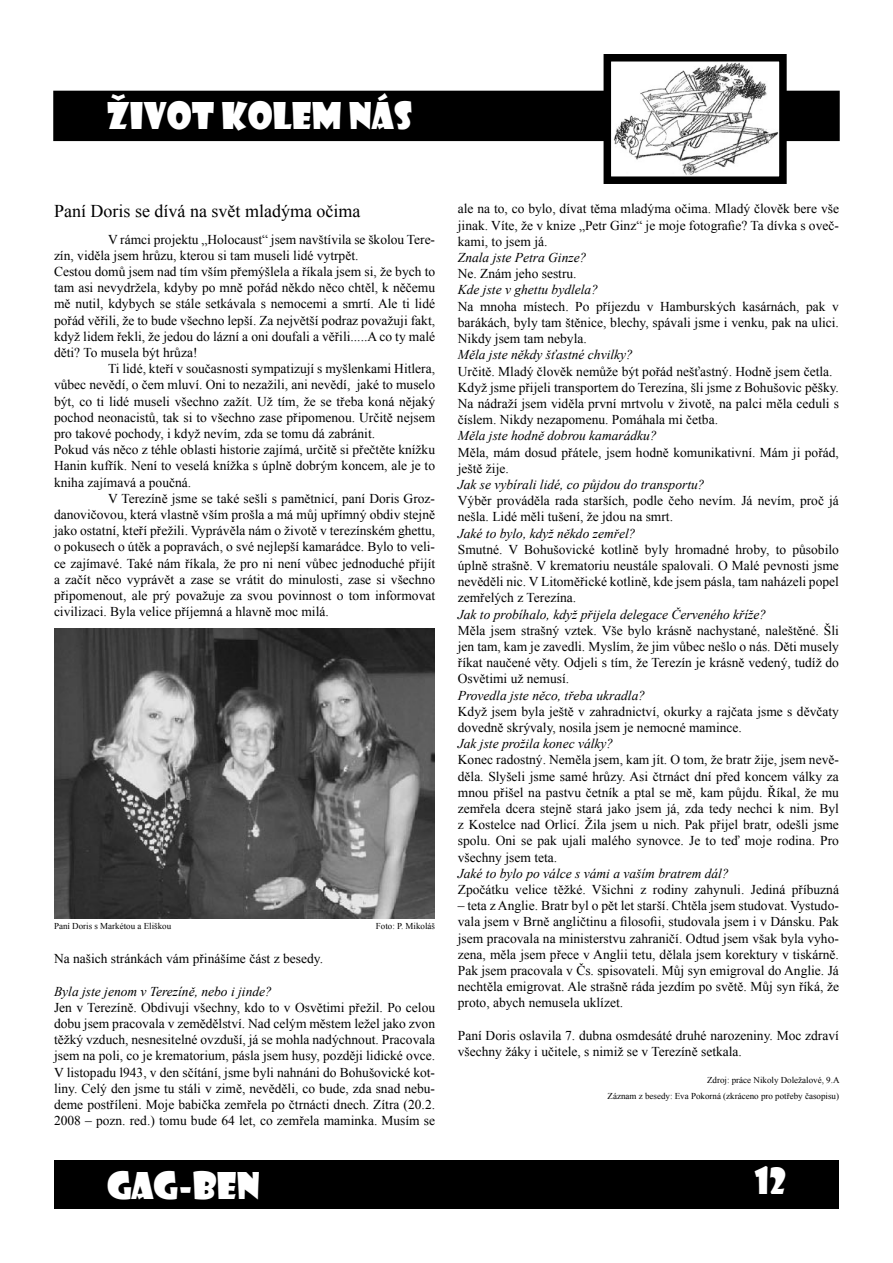
<style>
.page{position:relative;width:893px;height:1263px;background:#fff}
.page>*{position:absolute;margin:0;border:0;box-sizing:border-box;transform-origin:0 0}
.t1{font:36px "Showcard Gothic";color:#fff}
.t2{font:18px "Times New Roman";color:#000}
.t3{font:13.5px/16.2px "Times New Roman";color:#000;text-align:justify}
.t4{font:italic 13.5px "Times New Roman";color:#000}
.t5{font:9px/16.2px "Times New Roman";color:#000;text-align:right}
</style>
<div class="page">
<div style="left:54px;top:91px;width:785px;height:49px;background:#000"></div>
<div style="left:53px;top:91px;width:787px;height:50px;border:2px solid #000"></div>
<div style="left:54px;top:1160px;width:785px;height:49px;background:#000"></div>
<img style="left:613px;top:63px;width:165px;height:112px">
<div style="left:604px;top:54px;width:183px;height:130px;border:8px solid #000"></div>
<img style="left:54px;top:628px;width:380px;height:291px">
<h1 class="t1" style="left:107px;top:91px;width:307px">ŽIVOT KOLEM NÁS</h1>
<h2 class="t2" style="left:54px;top:198px;width:308px">Paní Doris se dívá na svět mladýma očima</h2>
<p class="t3" style="left:108px;top:231px;width:329px">V rámci projektu „Holocaust“ jsem navštívila se školou Tere-</p>
<p class="t3" style="left:54px;top:247px;width:306px">zín, viděla jsem hrůzu, kterou si tam museli lidé vytrpět.</p>
<p class="t3" style="left:54px;top:263px;width:383px">Cestou domů jsem nad tím vším přemýšlela a říkala jsem si, že bych to</p>
<p class="t3" style="left:54px;top:279px;width:383px">tam asi nevydržela, kdyby po mně pořád někdo něco chtěl, k něčemu</p>
<p class="t3" style="left:54px;top:296px;width:383px">mě nutil, kdybych se stále setkávala s nemocemi a smrtí. Ale ti lidé</p>
<p class="t3" style="left:54px;top:312px;width:383px">pořád věřili, že to bude všechno lepší. Za největší podraz považuji fakt,</p>
<p class="t3" style="left:54px;top:328px;width:383px">když lidem řekli, že jedou do lázní a oni doufali a věřili.....A co ty malé</p>
<p class="t3" style="left:54px;top:344px;width:145px">děti? To musela být hrůza!</p>
<p class="t3" style="left:108px;top:360px;width:329px">Ti lidé, kteří v současnosti sympatizují s myšlenkami Hitlera,</p>
<p class="t3" style="left:54px;top:377px;width:383px">vůbec nevědí, o čem mluví. Oni to nezažili, ani nevědí, jaké to muselo</p>
<p class="t3" style="left:54px;top:393px;width:383px">být, co ti lidé museli všechno zažít. Už tím, že se třeba koná nějaký</p>
<p class="t3" style="left:54px;top:409px;width:383px">pochod neonacistů, tak si to všechno zase připomenou. Určitě nejsem</p>
<p class="t3" style="left:54px;top:425px;width:323px">pro takové pochody, i když nevím, zda se tomu dá zabránit.</p>
<p class="t3" style="left:54px;top:441px;width:383px">Pokud vás něco z téhle oblasti historie zajímá, určitě si přečtěte knížku</p>
<p class="t3" style="left:54px;top:458px;width:383px">Hanin kufřík. Není to veselá knížka s úplně dobrým koncem, ale je to</p>
<p class="t3" style="left:54px;top:474px;width:139px">kniha zajímavá a poučná.</p>
<p class="t3" style="left:108px;top:490px;width:329px">V Terezíně jsme se také sešli s pamětnicí, paní Doris Groz-</p>
<p class="t3" style="left:54px;top:506px;width:383px">danovičovou, která vlastně vším prošla a má můj upřímný obdiv stejně</p>
<p class="t3" style="left:54px;top:522px;width:383px">jako ostatní, kteří přežili. Vyprávěla nám o životě v terezínském ghettu,</p>
<p class="t3" style="left:54px;top:539px;width:383px">o pokusech o útěk a popravách, o své nejlepší kamarádce. Bylo to veli-</p>
<p class="t3" style="left:54px;top:555px;width:383px">ce zajímavé. Také nám říkala, že pro ni není vůbec jednoduché přijít</p>
<p class="t3" style="left:54px;top:571px;width:383px">a začít něco vyprávět a zase se vrátit do minulosti, zase si všechno</p>
<p class="t3" style="left:54px;top:587px;width:383px">připomenout, ale prý považuje za svou povinnost o tom informovat</p>
<p class="t3" style="left:54px;top:603px;width:276px">civilizaci. Byla velice příjemná a hlavně moc milá.</p>
<p class="t5" style="left:54px;top:918px;width:119px">Paní Doris s Markétou a Eliškou</p>
<p class="t5" style="left:376px;top:918px;width:61px">Foto: P. Mikoláš</p>
<p class="t3" style="left:54px;top:950px;width:271px">Na našich stránkách vám přinášíme část z besedy.</p>
<p class="t4" style="left:54px;top:982px;width:219px">Byla jste jenom v Terezíně, nebo i jinde?</p>
<p class="t3" style="left:54px;top:999px;width:383px">Jen v Terezíně. Obdivuji všechny, kdo to v Osvětimi přežil. Po celou dobu jsem pracovala v zemědělství. Nad celým městem ležel jako zvon těžký vzduch, nesnesitelné ovzduší, já se mohla nadýchnout. Pracovala jsem na poli, co je krematorium, pásla jsem husy, později lidické ovce.<br>V listopadu l943, v den sčítání, jsme byli nahnáni do Bohušovické kot&shy;liny. Celý den jsme tu stáli v zimě, nevěděli, co bude, zda snad nebu&shy;deme postříleni. Moje babička zemřela po čtrnácti dnech. Zítra (20.2.<br>2008 – pozn. red.) tomu bude 64 let, co zemřela maminka. Musím se</p>
<p class="t3" style="left:458px;top:201px;width:383px">ale na to, co bylo, dívat těma mladýma očima. Mladý člověk bere vše jinak. Víte, že v knize „Petr Ginz“ je moje fotografie? Ta dívka s oveč&shy;kami, to jsem já.</p>
<p class="t4" style="left:458px;top:248px;width:130px">Znala jste Petra Ginze?</p>
<p class="t3" style="left:458px;top:265px;width:120px">Ne. Znám jeho sestru.</p>
<p class="t4" style="left:458px;top:281px;width:142px">Kde jste v ghettu bydlela?</p>
<p class="t3" style="left:458px;top:298px;width:383px">Na mnoha místech. Po příjezdu v Hamburských kasárnách, pak v barákách, byly tam štěnice, blechy, spávali jsme i venku, pak na ulici.<br>Nikdy jsem tam nebyla.</p>
<p class="t4" style="left:458px;top:345px;width:177px">Měla jste někdy šťastné chvilky?</p>
<p class="t3" style="left:458px;top:363px;width:383px;text-align:left">Určitě. Mladý člověk nemůže být pořád nešťastný. Hodně jsem četla.<br>Když jsme přijeli transportem do Terezína, šli jsme z Bohušovic pěšky.<br>Na nádraží jsem viděla první mrtvolu v životě, na palci měla ceduli s číslem. Nikdy nezapomenu. Pomáhala mi četba.</p>
<p class="t4" style="left:458px;top:426px;width:200px">Měla jste hodně dobrou kamarádku?</p>
<p class="t3" style="left:458px;top:444px;width:383px">Měla, mám dosud přátele, jsem hodně komunikativní. Mám ji pořád, ještě žije.</p>
<p class="t4" style="left:458px;top:475px;width:248px">Jak se vybírali lidé, co půjdou do transportu?</p>
<p class="t3" style="left:458px;top:492px;width:383px">Výběr prováděla rada starších, podle čeho nevím. Já nevím, proč já nešla. Lidé měli tušení, že jdou na smrt.</p>
<p class="t4" style="left:458px;top:524px;width:179px">Jaké to bylo, když někdo zemřel?</p>
<p class="t3" style="left:458px;top:541px;width:383px">Smutné. V Bohušovické kotlině byly hromadné hroby, to působilo úplně strašně. V krematoriu neustále spalovali. O Malé pevnosti jsme nevěděli nic. V Litoměřické kotlině, kde jsem pásla, tam naházeli popel zemřelých z Terezína.</p>
<p class="t4" style="left:458px;top:605px;width:310px">Jak to probíhalo, když přijela delegace Červeného kříže?</p>
<p class="t3" style="left:458px;top:622px;width:383px">Měla jsem strašný vztek. Vše bylo krásně nachystané, naleštěné. Šli jen tam, kam je zavedli. Myslím, že jim vůbec nešlo o nás. Děti musely říkat naučené věty. Odjeli s tím, že Terezín je krásně vedený, tudíž do Osvětimi už nemusí.</p>
<p class="t4" style="left:458px;top:686px;width:189px">Provedla jste něco, třeba ukradla?</p>
<p class="t3" style="left:458px;top:703px;width:383px">Když jsem byla ještě v zahradnictví, okurky a rajčata jsme s děvčaty dovedně skrývaly, nosila jsem je nemocné mamince.</p>
<p class="t4" style="left:458px;top:734px;width:157px">Jak jste prožila konec války?</p>
<p class="t3" style="left:458px;top:751px;width:383px">Konec radostný. Neměla jsem, kam jít. O tom, že bratr žije, jsem nevě&shy;děla. Slyšeli jsme samé hrůzy. Asi čtrnáct dní před koncem války za mnou přišel na pastvu četník a ptal se mě, kam půjdu. Říkal, že mu zemřela dcera stejně stará jako jsem já, zda tedy nechci k nim. Byl z Kostelce nad Orlicí. Žila jsem u nich. Pak přijel bratr, odešli jsme spolu. Oni se pak ujali malého synovce. Je to teď moje rodina. Pro všechny jsem teta.</p>
<p class="t4" style="left:458px;top:864px;width:272px">Jaké to bylo po válce s vámi a vaším bratrem dál?</p>
<p class="t3" style="left:458px;top:881px;width:383px">Zpočátku velice těžké. Všichni z rodiny zahynuli. Jediná příbuzná</p>
<p class="t3" style="left:458px;top:897px;width:383px">– teta z Anglie. Bratr byl o pět let starší. Chtěla jsem studovat. Vystudo&shy;vala jsem v Brně angličtinu a filosofii, studovala jsem i v Dánsku. Pak jsem pracovala na ministerstvu zahraničí. Odtud jsem však byla vyho&shy;zena, měla jsem přece v Anglii tetu, dělala jsem korektury v tiskárně.<br>Pak jsem pracovala v Čs. spisovateli. Můj syn emigroval do Anglie. Já nechtěla emigrovat. Ale strašně ráda jezdím po světě. Můj syn říká, že proto, abych nemusela uklízet.</p>
<p class="t3" style="left:458px;top:1027px;width:383px">Paní Doris oslavila 7. dubna osmdesáté druhé narozeniny. Moc zdraví všechny žáky i učitele, s nimiž se v Terezíně setkala.</p>
<p class="t5" style="left:608px;top:1072px;width:233px">Zdroj: práce Nikoly Doležalové, 9.A<br>Záznam z besedy: Eva Pokorná (zkráceno pro potřeby časopisu)</p>
<h1 class="t1" style="left:107px;top:1161px;width:154px">GAG-BEN</h1>
<h1 class="t1" style="left:754px;top:1156px;width:33px">12</h1>
</div>
